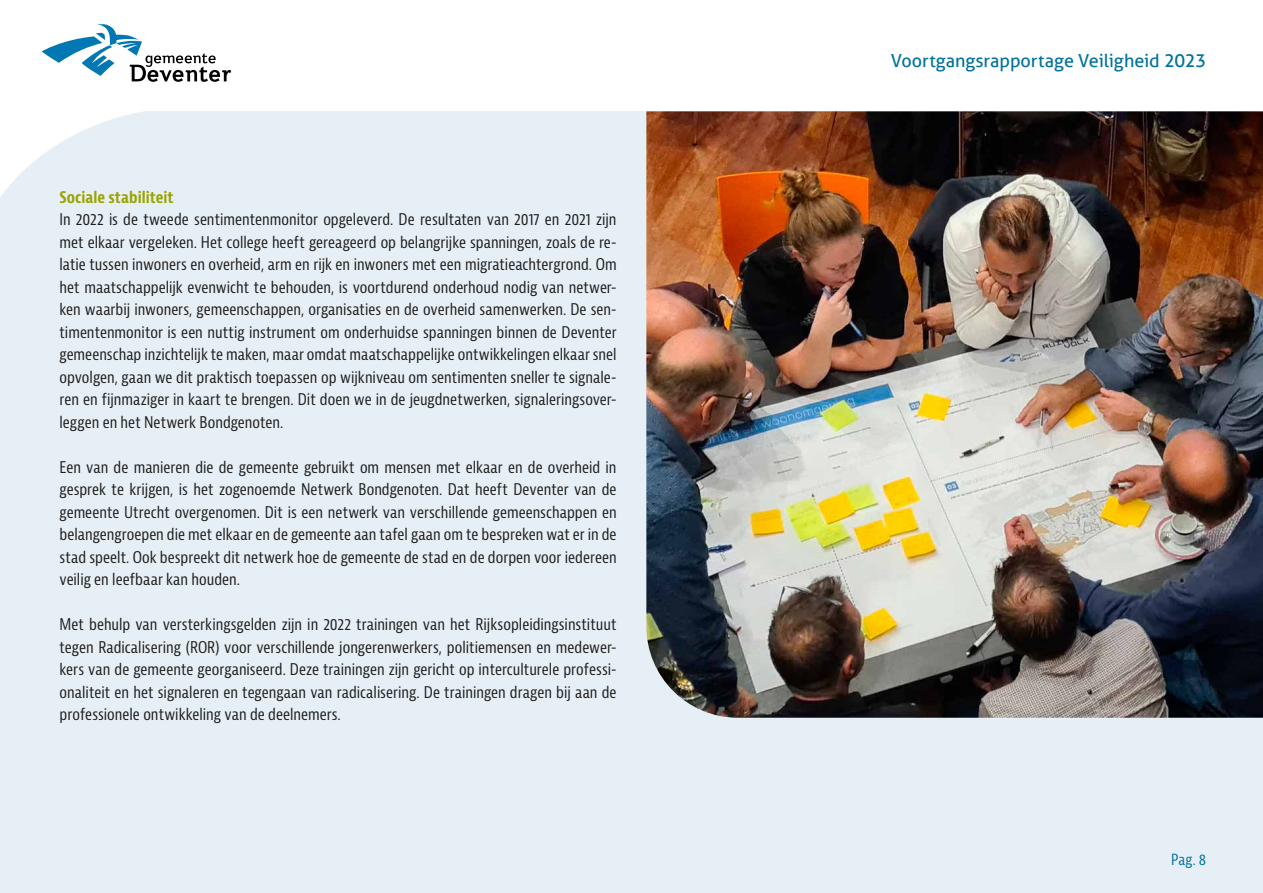
<style>
.page{position:relative;width:1263px;height:893px;background:#e7eff6}
.page>*{position:absolute;margin:0;border:0;box-sizing:border-box;transform-origin:0 0}
.t1{font:18px "Aller";letter-spacing:-.005em;color:#00729b}
.t2{font:condensed 15.75px/22.5px "Bernina Sans";color:#1d1d1b;text-align:justify}
.t3{font:700 condensed 15.75px "Bernina Sans";letter-spacing:.005em;color:#9aa400}
.t4{font:condensed 15px "Bernina Sans";color:#00729b}
</style>
<div class="page">
<img style="left:646px;top:218px;width:617px;height:500px">
<svg style="left:0;top:0;width:1263px;height:218px;fill:#fff"></svg>
<svg style="left:42px;top:24px;width:189px;height:58px;background:#c8d8e0"></svg>
<p class="t3" style="left:60px;top:187px;width:116px">Sociale stabiliteit</p>
<p class="t2" style="left:60px;top:208px;width:559px">In 2022 is de tweede sentimentenmonitor opgeleverd. De resultaten van 2017 en 2021 zijn met elkaar vergeleken. Het college heeft gereageerd op belangrijke spanningen, zoals de re&shy;latie tussen inwoners en overheid, arm en rijk en inwoners met een migratieachtergrond. Om het maatschappelijk evenwicht te behouden, is voortdurend onderhoud nodig van netwer&shy;ken waarbij inwoners, gemeenschappen, organisaties en de overheid samenwerken. De sen&shy;timentenmonitor is een nuttig instrument om onderhuidse spanningen binnen de Deventer gemeenschap inzichtelijk te maken, maar omdat maatschappelijke ontwikkelingen elkaar snel opvolgen, gaan we dit praktisch toepassen op wijkniveau om sentimenten sneller te signale&shy;ren en fijnmaziger in kaart te brengen. Dit doen we in de jeugdnetwerken, signaleringsover&shy;leggen en het Netwerk Bondgenoten.</p>
<p class="t2" style="left:60px;top:456px;width:559px">Een van de manieren die de gemeente gebruikt om mensen met elkaar en de overheid in gesprek te krijgen, is het zogenoemde Netwerk Bondgenoten. Dat heeft Deventer van de gemeente Utrecht overgenomen. Dit is een netwerk van verschillende gemeenschappen en belangengroepen die met elkaar en de gemeente aan tafel gaan om te bespreken wat er in de stad speelt. Ook bespreekt dit netwerk hoe de gemeente de stad en de dorpen voor iedereen veilig en leefbaar kan houden.</p>
<p class="t2" style="left:60px;top:614px;width:559px">Met behulp van versterkingsgelden zijn in 2022 trainingen van het Rijksopleidingsinstituut tegen Radicalisering (ROR) voor verschillende jongerenwerkers, politiemensen en medewer&shy;kers van de gemeente georganiseerd. Deze trainingen zijn gericht op interculturele professi&shy;onaliteit en het signaleren en tegengaan van radicalisering. De trainingen dragen bij aan de professionele ontwikkeling van de deelnemers.</p>
<p class="t1" style="left:891px;top:50px;width:317px">Voortgangsrapportage Veiligheid 2023</p>
<p class="t4" style="left:1171px;top:850px;width:37px">Pag. 8</p>
</div>
